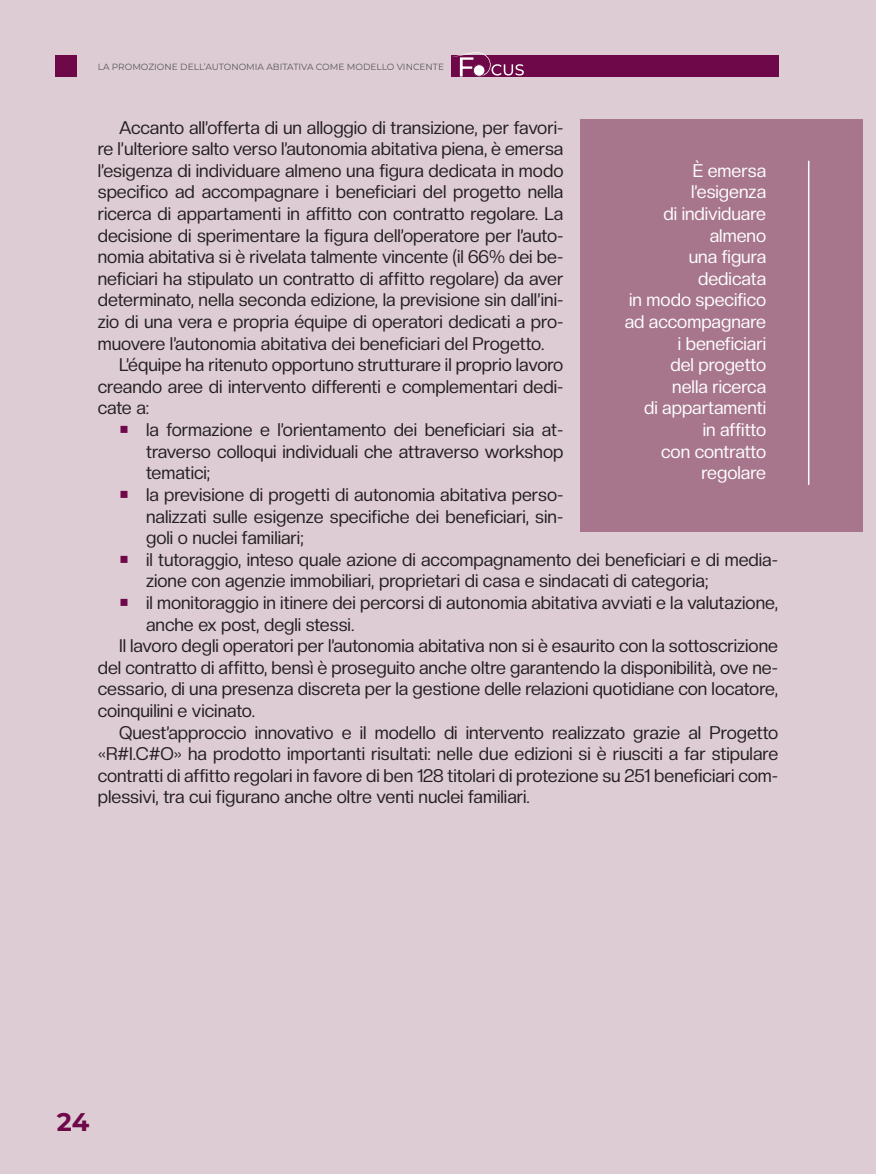
<style>
.page{position:relative;width:876px;height:1174px;background:#fff}
.page>*{position:absolute;margin:0;border:0;box-sizing:border-box;transform-origin:0 0}
.t1{font:700 25.5px "Montserrat";color:#6f0849}
.t2{font:18px/21.6px "Creato Display";color:#231f20;text-align:justify}
.t3{font:18px/21.6px "Creato Display";color:#fff;text-align:right}
.t4{font:9px "Montserrat";color:#57585a}
.s1{color:#6f0849}
</style>
<div class="page">
<div style="left:863px;top:0;width:13px;height:1174px;background:#deccd4"></div>
<div style="left:0;top:0;width:863px;height:1174px;background:#deccd4"></div>
<div style="left:451px;top:55px;width:327px;height:22px;background:#6f0849"></div>
<svg style="left:453px;top:52px;width:71px;height:25px"></svg>
<div style="left:55px;top:55px;width:22px;height:22px;background:#6f0849"></div>
<div style="left:580px;top:119px;width:283px;height:413px;background:#a7768c"></div>
<hr style="left:808px;top:161px;width:1px;height:324px;background:#fff">
<p class="t4" style="left:98px;top:61px;width:90px">LA PROMOZIONE DELL</p>
<p class="t4" style="left:204px;top:61px;width:69px">’AUTONOMIA ABITATI</p>
<p class="t4" style="left:301px;top:61px;width:62px">VA COME MODELLO</p>
<p class="t4" style="left:397px;top:61px;width:43px">VI NCENTE</p>
<p class="t2" style="left:98px;top:116px;width:467px;text-indent:21px">Accanto all’offerta di un alloggio di transizione, per favori&shy;re l’ulteriore salto verso l’autonomia abitativa piena, è emersa l’esigenza di individuare almeno una figura dedicata in modo specifico ad accompagnare i beneficiari del progetto nella ricerca di appartamenti in affitto con contratto regolare. La decisione di sperimentare la figura dell’operatore per l’auto&shy;nomia abitativa si è rivelata talmente vincente (il 66% dei be&shy;neficiari ha stipulato un contratto di affitto regolare) da aver determinato, nella seconda edizione, la previsione sin dall’ini&shy;zio di una vera e propria équipe di operatori dedicati a pro&shy;muovere l’autonomia abitativa dei beneficiari del Progetto.</p>
<p class="t2" style="left:98px;top:354px;width:467px;text-indent:21px">L’équipe ha ritenuto opportuno strutturare il proprio lavoro creando aree di intervento differenti e complementari dedi&shy;cate a:</p>
<p class="t2" style="left:146px;top:418px;width:419px;text-indent:-27px"><span class="s1">○</span> la formazione e l’orientamento dei beneficiari sia at&shy;traverso colloqui individuali che attraverso workshop tematici;</p>
<p class="t2" style="left:146px;top:483px;width:419px;text-indent:-27px"><span class="s1">○</span> la previsione di progetti di autonomia abitativa perso&shy;nalizzati sulle esigenze specifiche dei beneficiari, sin&shy;goli o nuclei familiari;</p>
<p class="t2" style="left:146px;top:548px;width:633px;text-indent:-27px"><span class="s1">○</span> il tutoraggio, inteso quale azione di accompagnamento dei beneficiari e di media&shy;zione con agenzie immobiliari, proprietari di casa e sindacati di categoria;</p>
<p class="t2" style="left:119px;top:591px;width:660px"><span class="s1">○</span> il monitoraggio in itinere dei percorsi di autonomia abitativa avviati e la valutazione,</p>
<p class="t2" style="left:146px;top:613px;width:210px">anche ex post, degli stessi.</p>
<p class="t2" style="left:119px;top:634px;width:660px">Il lavoro degli operatori per l’autonomia abitativa non si è esaurito con la sottoscrizione</p>
<p class="t2" style="left:98px;top:656px;width:682px">del contratto di affitto, bensì è proseguito anche oltre garantendo la disponibilità, ove ne-</p>
<p class="t2" style="left:98px;top:678px;width:682px">cessario, di una presenza discreta per la gestione delle relazioni quotidiane con locatore,</p>
<p class="t2" style="left:98px;top:699px;width:159px">coinquilini e vicinato.</p>
<p class="t2" style="left:119px;top:721px;width:661px">Quest’approccio innovativo e il modello di intervento realizzato grazie al Progetto</p>
<p class="t2" style="left:98px;top:742px;width:682px">«R#I.C#O» ha prodotto importanti risultati: nelle due edizioni si è riusciti a far stipulare</p>
<p class="t2" style="left:98px;top:764px;width:682px">contratti di affitto regolari in favore di ben 128 titolari di protezione su 251 beneficiari com-</p>
<p class="t2" style="left:98px;top:786px;width:434px">plessivi, tra cui figurano anche oltre venti nuclei familiari.</p>
<p class="t3" style="left:625px;top:159px;width:143px">È emersa l’esigenza<br>di individuare almeno<br>una figura dedicata<br>in modo specifico ad accompagnare i beneficiari<br>del progetto<br>nella ricerca<br>di appartamenti<br>in affitto<br>con contratto regolare</p>
<h1 class="t1" style="left:57px;top:1105px;width:34px">24</h1>
</div>
